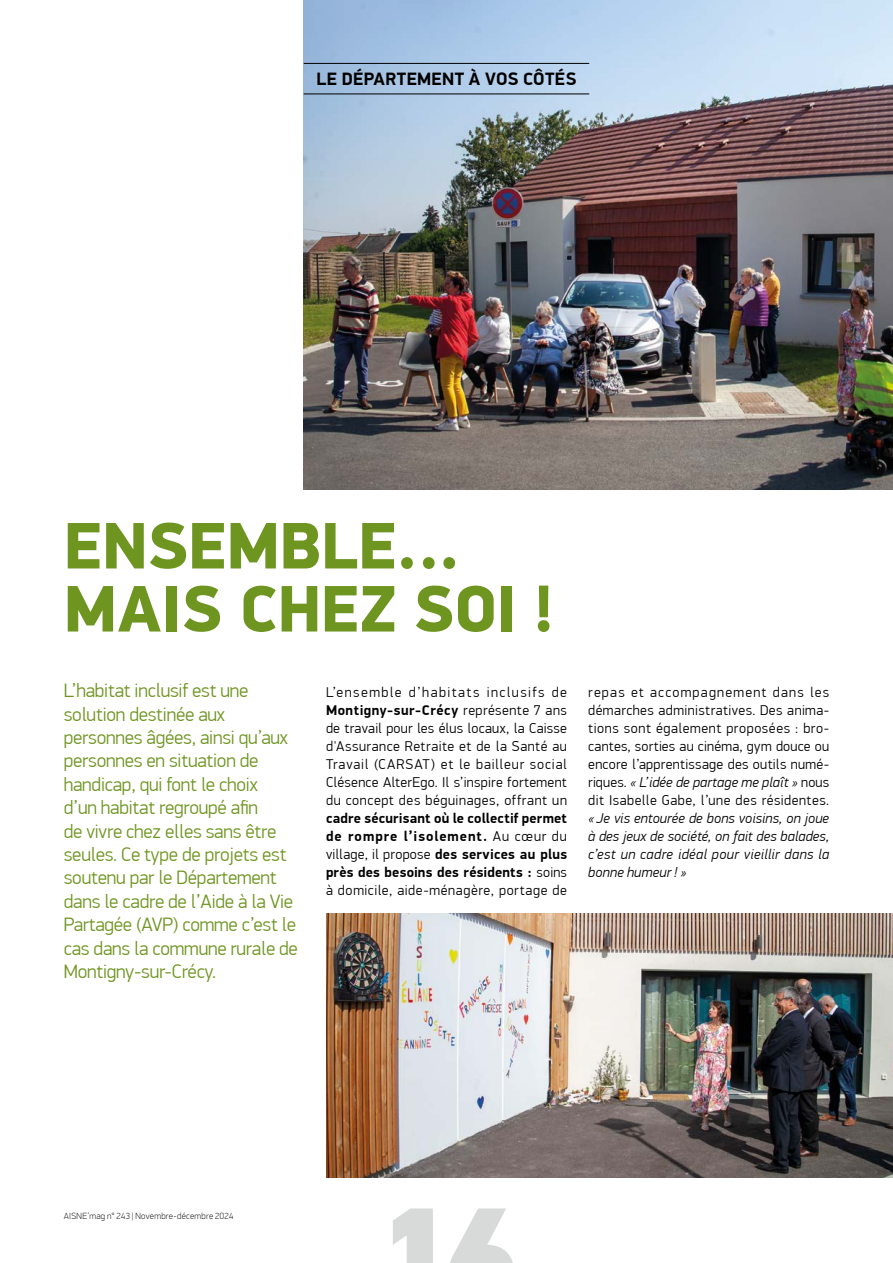
<style>
.page{position:relative;width:893px;height:1263px;background:#fff}
.page>*{position:absolute;margin:0;border:0;box-sizing:border-box;transform-origin:0 0}
.t1{font:900 135px "PF Din Text Pro";color:#d8dada}
.t2{font:900 66px/63px "PF Din Display Pro";letter-spacing:-.005em;color:#6f9521}
.t3{font:300 19.5px/23.4px "PF Din Display Pro";letter-spacing:-.01em;color:#6f9521}
.t4{font:700 18px "PF Din Display Pro";letter-spacing:.01em;color:#000}
.t5{font:300 14.25px/18px "PF Din Display Pro";letter-spacing:.035em;color:#000;text-align:justify}
.t6{font:700 14.25px/18px "PF Din Display Pro";letter-spacing:.02em;color:#000;text-align:justify}
.t7{font:italic 300 14.25px/18px "PF Din Display Pro";letter-spacing:.025em;color:#000;text-align:justify}
.t8{font:100 9px "PF Din Display Pro";letter-spacing:.035em;color:#000}
.s1{font-weight:700}
.s2{font-weight:300}
.s3{font-style:italic}
</style>
<div class="page">
<img style="left:304px;top:0;width:589px;height:490px">
<hr style="left:304px;top:63px;width:285px;height:1px;background:#000">
<hr style="left:304px;top:94px;width:285px;height:1px;background:#000">
<img style="left:326px;top:913px;width:567px;height:265px">
<p class="t4" style="left:316px;top:68px;width:262px">LE DÉPARTEMENT À VOS CÔTÉS</p>
<h2 class="t2" style="left:64px;top:517px;width:491px">ENSEMBLE…<br>MAIS CHEZ SOI !</h2>
<p class="t3" style="left:64px;top:679px;width:236px">L’habitat inclusif est une solution destinée aux personnes âgées, ainsi qu’aux personnes en situation de handicap, qui font le choix<br>d’un habitat regroupé afin<br>de vivre chez elles sans être seules. Ce type de projets est soutenu par le Département dans le cadre de l’Aide à la Vie<br>Partagée (AVP) comme c’est le cas dans la commune rurale de<br>Montigny-sur-Crécy.</p>
<p class="t5" style="left:326px;top:683px;width:242px">L’ensemble d’habitats inclusifs de <span class="s1">Montigny-sur-Crécy</span> représente 7 ans de travail pour les élus locaux, la Caisse d'Assurance Retraite et de la Santé au Travail (CARSAT) et le bailleur social Clésence AlterEgo. Il s’inspire fortement du concept des béguinages, offrant un</p>
<p class="t6" style="left:326px;top:810px;width:242px">cadre sécurisant où le collectif permet de rompre l’isolement. <span class="s2">Au cœur du village, il propose</span> des services au plus près des besoins des résidents : <span class="s2">soins à domicile, aide-ménagère, portage de</span></p>
<p class="t5" style="left:588px;top:683px;width:242px">repas et accompagnement dans les démarches administratives. Des anima&shy;tions sont également proposées : bro&shy;cantes, sorties au cinéma, gym douce ou encore l’apprentissage des outils numé&shy;riques. <span class="s3">« L’idée de partage me plaît »</span> nous dit Isabelle Gabe, l’une des résidentes.</p>
<p class="t7" style="left:588px;top:809px;width:242px">«Je vis entourée de bons voisins, on joue à des jeux de société, on fait des balades, c’est un cadre idéal pour vieillir dans la bonne humeur ! »</p>
<p class="t8" style="left:64px;top:1211px;width:171px">AISNE’mag n° 243 | Novembre-décembre 2024</p>
<h1 class="t1" style="left:372px;top:1169px;width:150px">16</h1>
</div>
